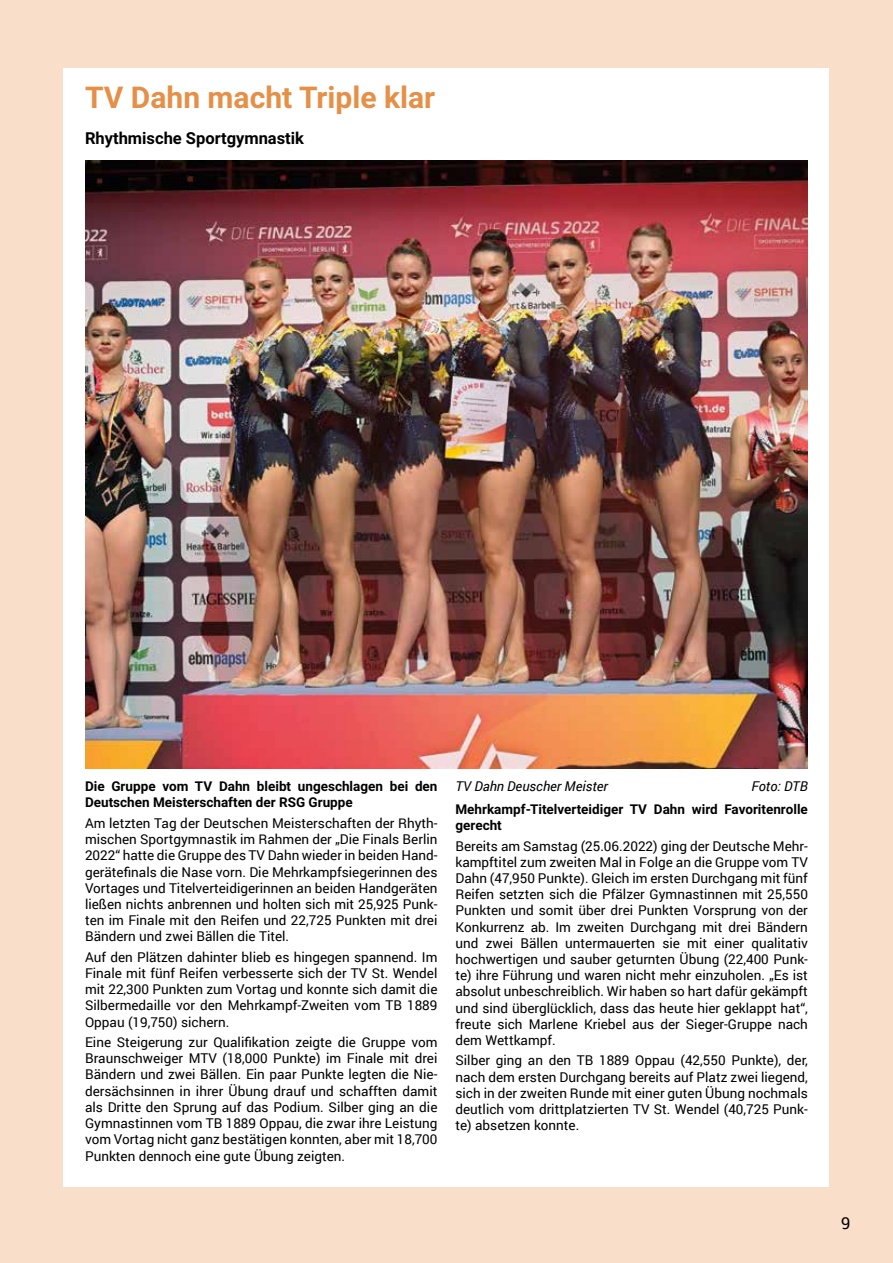
<style>
.page{position:relative;width:893px;height:1263px;background:#f9dfc9}
.page>*{position:absolute;margin:0;border:0;box-sizing:border-box;transform-origin:0 0}
.t1{font:700 30px "Roboto";color:#e68f47}
.t2{font:700 16.5px "Roboto";color:#000}
.t3{font:16.5px "Roboto";color:#000}
.t4{font:13.5px/16.2px "Roboto";color:#000;text-align:justify}
.t5{font:700 13.5px/16.2px "Roboto";color:#000}
.t6{font:italic 13.5px "Roboto";color:#000}
</style>
<div class="page">
<div style="left:64px;top:68px;width:765px;height:1118px;background:#fff"></div>
<img style="left:85px;top:161px;width:723px;height:607px">
<h1 class="t1" style="left:85px;top:76px;width:352px">TV Dahn macht Triple klar</h1>
<p class="t2" style="left:85px;top:126px;width:221px">Rhythmische Sportgymnastik</p>
<p class="t5" style="left:85px;top:778px;width:354px">Die Gruppe vom TV Dahn bleibt ungeschlagen bei den<br>Deutschen Meisterschaften der RSG Gruppe</p>
<p class="t4" style="left:85px;top:814px;width:354px">Am letzten Tag der Deutschen Meisterschaften der Rhyth&shy;mischen Sportgymnastik im Rahmen der „Die Finals Berlin 2022“ hatte die Gruppe des TV Dahn wieder in beiden Hand&shy;gerätefinals die Nase vorn. Die Mehrkampfsiegerinnen des Vortages und Titelverteidigerinnen an beiden Handgeräten ließen nichts anbrennen und holten sich mit 25,925 Punk&shy;ten im Finale mit den Reifen und 22,725 Punkten mit drei Bändern und zwei Bällen die Titel.</p>
<p class="t4" style="left:85px;top:948px;width:354px">Auf den Plätzen dahinter blieb es hingegen spannend. Im Finale mit fünf Reifen verbesserte sich der TV St. Wendel mit 22,300 Punkten zum Vortag und konnte sich damit die Silbermedaille vor den Mehrkampf-Zweiten vom TB 1889<br>Oppau (19,750) sichern.</p>
<p class="t4" style="left:85px;top:1034px;width:354px">Eine Steigerung zur Qualifikation zeigte die Gruppe vom Braunschweiger MTV (18,000 Punkte) im Finale mit drei Bändern und zwei Bällen. Ein paar Punkte legten die Nie&shy;dersächsinnen in ihrer Übung drauf und schafften damit als Dritte den Sprung auf das Podium. Silber ging an die Gymnastinnen vom TB 1889 Oppau, die zwar ihre Leistung vom Vortag nicht ganz bestätigen konnten, aber mit 18,700<br>Punkten dennoch eine gute Übung zeigten.</p>
<p class="t6" style="left:455px;top:777px;width:154px">TV Dahn Deuscher Meister</p>
<p class="t6" style="left:751px;top:777px;width:58px">Foto: DTB</p>
<p class="t5" style="left:455px;top:800px;width:354px">Mehrkampf-Titelverteidiger TV Dahn wird Favoritenrolle gerecht</p>
<p class="t4" style="left:455px;top:837px;width:354px">Bereits am Samstag (25.06.2022) ging der Deutsche Mehr&shy;kampftitel zum zweiten Mal in Folge an die Gruppe vom TV Dahn (47,950 Punkte). Gleich im ersten Durchgang mit fünf Reifen setzten sich die Pfälzer Gymnastinnen mit 25,550<br>Punkten und somit über drei Punkten Vorsprung von der Konkurrenz ab. Im zweiten Durchgang mit drei Bändern und zwei Bällen untermauerten sie mit einer qualitativ hochwertigen und sauber geturnten Übung (22,400 Punk&shy;te) ihre Führung und waren nicht mehr einzuholen. „Es ist absolut unbeschreiblich. Wir haben so hart dafür gekämpft und sind überglücklich, dass das heute hier geklappt hat“, freute sich Marlene Kriebel aus der Sieger-Gruppe nach dem Wettkampf.</p>
<p class="t4" style="left:455px;top:1052px;width:354px">Silber ging an den TB 1889 Oppau (42,550 Punkte), der, nach dem ersten Durchgang bereits auf Platz zwei liegend, sich in der zweiten Runde mit einer guten Übung nochmals deutlich vom drittplatzierten TV St. Wendel (40,725 Punk&shy;te) absetzen konnte.</p>
<p class="t3" style="left:841px;top:1212px;width:11px">9</p>
</div>
